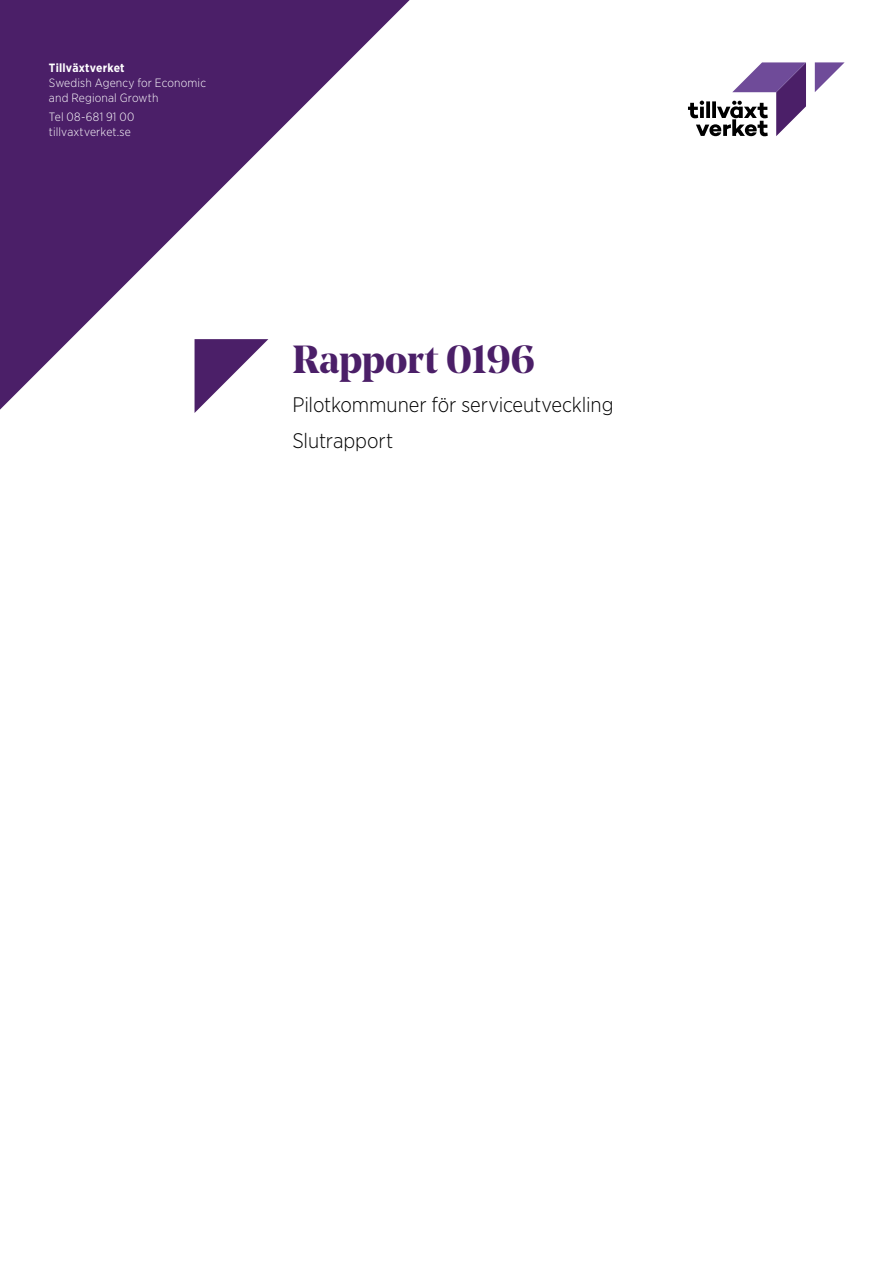
<style>
.page{position:relative;width:893px;height:1263px;background:#fff}
.page>*{position:absolute;margin:0;border:0;box-sizing:border-box;transform-origin:0 0}
.t1{font:700 39px "Noe Display";letter-spacing:-.01em;color:#4b1f68}
.EJ_7{font:300 21px "Gotham Narrow";letter-spacing:-.005em;color:#000}
.t2{font:300 12px "Gotham Narrow";letter-spacing:.01em;color:#fff}
.t3{font:700 12px "Gotham Narrow";letter-spacing:.015em;color:#fff}
</style>
<div class="page">
<svg style="left:0;top:0;width:410px;height:410px;fill:#4b1f68"></svg>
<svg style="left:195px;top:339px;width:73px;height:74px"></svg>
<svg style="left:815px;top:62px;width:30px;height:30px"></svg>
<svg style="left:688px;top:62px;width:118px;height:74px"></svg>
<p class="t3" style="left:49px;top:60px;width:77px">Tillväxtverket</p>
<p class="t2" style="left:49px;top:75px;width:159px">Swedish Agency for Economic</p>
<p class="t2" style="left:49px;top:90px;width:111px">and Regional Growth</p>
<p class="t2" style="left:49px;top:110px;width:87px">Tel 08-681 91 00</p>
<p class="t2" style="left:49px;top:125px;width:83px">tillvaxtverket.se</p>
<p class="t1" style="left:292px;top:334px;width:244px">Rapport 0196</p>
<p class="EJ_7" style="left:292px;top:392px;width:323px">Pilotkommuner för serviceutveckling</p>
<p class="EJ_7" style="left:292px;top:428px;width:102px">Slutrapport</p>
</div>
